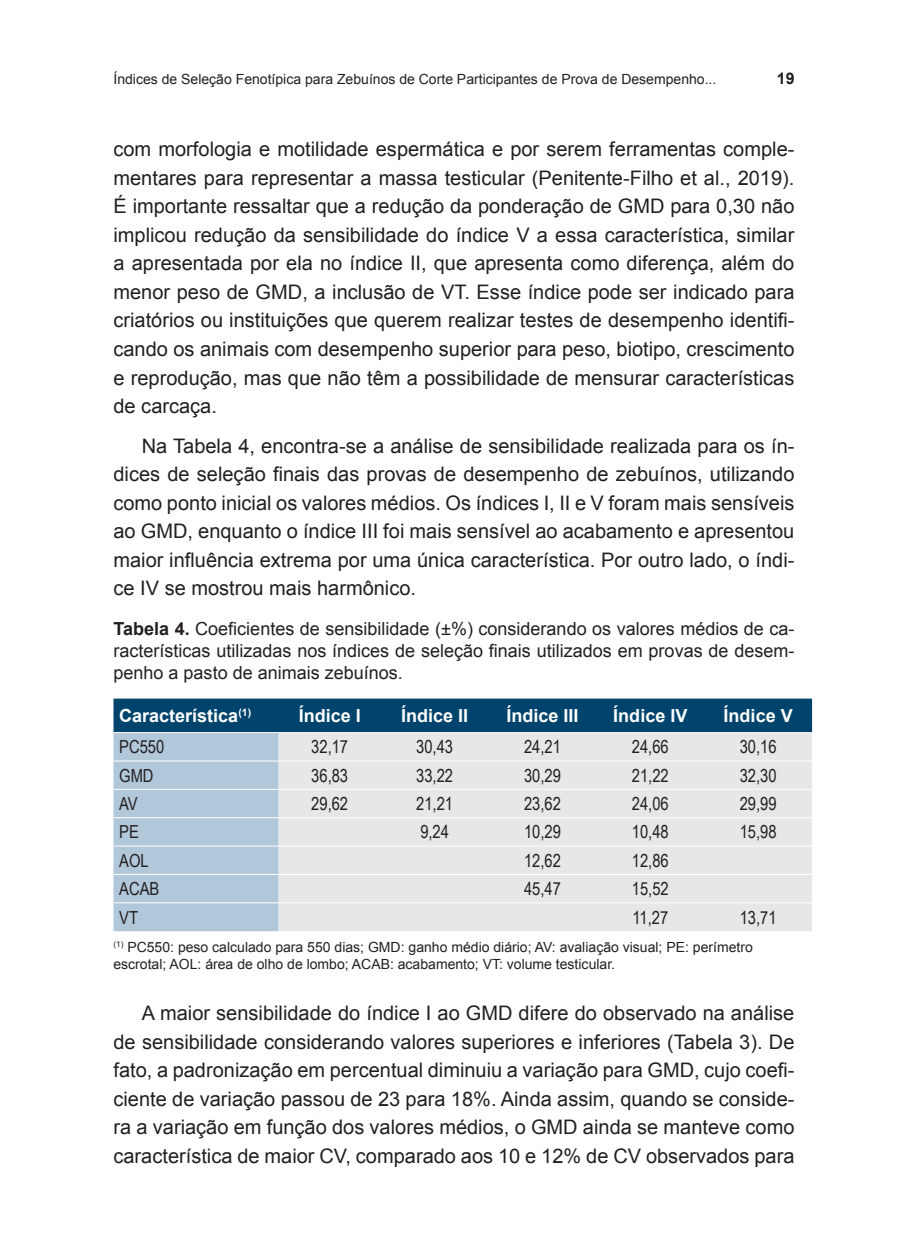
<style>
.page{position:relative;width:908px;height:1248px;background:#fff}
.page>*{position:absolute;margin:0;border:0;box-sizing:border-box;transform-origin:0 0}
.t1{font:20px/28.4px "Arial";color:#231f20;text-align:justify}
.t2{font:18px/22.2px "Arial";color:#231f20;text-align:justify}
.t3{font:18px "Arial Narrow";color:#231f20}
.t4{font:700 18px "Arial";color:#fff}
.t5{font:700 16px "Arial";color:#231f20}
.t6{font:14px/17.2px "Arial";color:#231f20}
.s1{font-weight:700}
</style>
<div class="page">
<svg style="left:113px;top:698px;width:698px;height:233px;background:#6891ac"></svg>
<div style="left:278px;top:733px;width:533px;height:198px;background:#e6e7e9"></div>
<hr style="left:113px;top:732px;width:165px;height:1px;background:#fff">
<hr style="left:278px;top:732px;width:102px;height:1px;background:#fff">
<hr style="left:380px;top:732px;width:108px;height:1px;background:#fff">
<hr style="left:488px;top:732px;width:108px;height:1px;background:#fff">
<hr style="left:596px;top:732px;width:108px;height:1px;background:#fff">
<hr style="left:704px;top:732px;width:107px;height:1px;background:#fff">
<hr style="left:113px;top:760px;width:165px;height:1px;background:#fff">
<hr style="left:278px;top:760px;width:102px;height:1px;background:#fff">
<hr style="left:380px;top:760px;width:108px;height:1px;background:#fff">
<hr style="left:488px;top:760px;width:108px;height:1px;background:#fff">
<hr style="left:596px;top:760px;width:108px;height:1px;background:#fff">
<hr style="left:704px;top:760px;width:107px;height:1px;background:#fff">
<hr style="left:113px;top:788px;width:165px;height:1px;background:#fff">
<hr style="left:278px;top:788px;width:102px;height:1px;background:#fff">
<hr style="left:380px;top:788px;width:108px;height:1px;background:#fff">
<hr style="left:488px;top:788px;width:108px;height:1px;background:#fff">
<hr style="left:596px;top:788px;width:108px;height:1px;background:#fff">
<hr style="left:704px;top:788px;width:107px;height:1px;background:#fff">
<hr style="left:113px;top:817px;width:165px;height:1px;background:#fff">
<hr style="left:278px;top:817px;width:102px;height:1px;background:#fff">
<hr style="left:380px;top:817px;width:108px;height:1px;background:#fff">
<hr style="left:488px;top:817px;width:108px;height:1px;background:#fff">
<hr style="left:596px;top:817px;width:108px;height:1px;background:#fff">
<hr style="left:704px;top:817px;width:107px;height:1px;background:#fff">
<hr style="left:113px;top:845px;width:165px;height:1px;background:#fff">
<hr style="left:278px;top:845px;width:102px;height:1px;background:#fff">
<hr style="left:380px;top:845px;width:108px;height:1px;background:#fff">
<hr style="left:488px;top:845px;width:108px;height:1px;background:#fff">
<hr style="left:596px;top:845px;width:108px;height:1px;background:#fff">
<hr style="left:704px;top:845px;width:107px;height:1px;background:#fff">
<hr style="left:113px;top:873px;width:165px;height:1px;background:#fff">
<hr style="left:278px;top:873px;width:102px;height:1px;background:#fff">
<hr style="left:380px;top:873px;width:108px;height:1px;background:#fff">
<hr style="left:488px;top:873px;width:108px;height:1px;background:#fff">
<hr style="left:596px;top:873px;width:108px;height:1px;background:#fff">
<hr style="left:704px;top:873px;width:107px;height:1px;background:#fff">
<hr style="left:113px;top:902px;width:165px;height:1px;background:#fff">
<hr style="left:278px;top:902px;width:102px;height:1px;background:#fff">
<hr style="left:380px;top:902px;width:108px;height:1px;background:#fff">
<hr style="left:488px;top:902px;width:108px;height:1px;background:#fff">
<hr style="left:596px;top:902px;width:108px;height:1px;background:#fff">
<hr style="left:704px;top:902px;width:107px;height:1px;background:#fff">
<p class="t6" style="left:113px;top:70px;width:604px">Índices de Seleção Fenotípica para Zebuínos de Corte Participantes de Prova de Desempenho...</p>
<p class="t5" style="left:776px;top:67px;width:19px">19</p>
<p class="t1" style="left:113px;top:135px;width:682px">com morfologia e motilidade espermática e por serem ferramentas comple&shy;mentares para representar a massa testicular (Penitente-Filho et al., 2019).<br>É importante ressaltar que a redução da ponderação de GMD para 0,30 não implicou redução da sensibilidade do índice V a essa característica, similar a apresentada por ela no índice II, que apresenta como diferença, além do menor peso de GMD, a inclusão de VT. Esse índice pode ser indicado para criatórios ou instituições que querem realizar testes de desempenho identifi&shy;cando os animais com desempenho superior para peso, biotipo, crescimento e reprodução, mas que não têm a possibilidade de mensurar características de carcaça.</p>
<p class="t1" style="left:113px;top:432px;width:682px;text-indent:28px">Na Tabela 4, encontra-se a análise de sensibilidade realizada para os ín&shy;dices de seleção finais das provas de desempenho de zebuínos, utilizando como ponto inicial os valores médios. Os índices I, II e V foram mais sensíveis ao GMD, enquanto o índice III foi mais sensível ao acabamento e apresentou maior influência extrema por uma única característica. Por outro lado, o índi&shy;ce IV se mostrou mais harmônico.</p>
<p class="t2" style="left:113px;top:617px;width:682px"><span class="s1">Tabela 4.</span> Coeficientes de sensibilidade (±%) considerando os valores médios de ca&shy;racterísticas utilizadas nos índices de seleção finais utilizados em provas de desem&shy;penho a pasto de animais zebuínos.</p>
<p class="t4" style="left:119px;top:704px;width:133px">Característica<sup>(1)</sup></p>
<p class="t4" style="left:298px;top:704px;width:64px">Índice I</p>
<p class="t4" style="left:401px;top:704px;width:69px">Índice II</p>
<p class="t4" style="left:506px;top:704px;width:74px">Índice III</p>
<p class="t4" style="left:613px;top:704px;width:76px">Índice IV</p>
<p class="t4" style="left:723px;top:704px;width:71px">Índice V</p>
<p class="t3" style="left:119px;top:733px;width:47px">PC550</p>
<p class="t3" style="left:311px;top:733px;width:38px">32,17</p>
<p class="t3" style="left:416px;top:733px;width:38px">30,43</p>
<p class="t3" style="left:524px;top:733px;width:38px">24,21</p>
<p class="t3" style="left:631px;top:733px;width:38px">24,66</p>
<p class="t3" style="left:739px;top:733px;width:38px">30,16</p>
<p class="t3" style="left:119px;top:762px;width:36px">GMD</p>
<p class="t3" style="left:311px;top:762px;width:38px">36,83</p>
<p class="t3" style="left:416px;top:762px;width:38px">33,22</p>
<p class="t3" style="left:524px;top:762px;width:38px">30,29</p>
<p class="t3" style="left:631px;top:762px;width:38px">21,22</p>
<p class="t3" style="left:739px;top:762px;width:38px">32,30</p>
<p class="t3" style="left:119px;top:790px;width:20px">AV</p>
<p class="t3" style="left:311px;top:790px;width:38px">29,62</p>
<p class="t3" style="left:416px;top:790px;width:38px">21,21</p>
<p class="t3" style="left:524px;top:790px;width:38px">23,62</p>
<p class="t3" style="left:631px;top:790px;width:38px">24,06</p>
<p class="t3" style="left:739px;top:790px;width:38px">29,99</p>
<p class="t3" style="left:119px;top:818px;width:21px">PE</p>
<p class="t3" style="left:420px;top:818px;width:30px">9,24</p>
<p class="t3" style="left:524px;top:818px;width:38px">10,29</p>
<p class="t3" style="left:631px;top:818px;width:38px">10,48</p>
<p class="t3" style="left:739px;top:818px;width:38px">15,98</p>
<p class="t3" style="left:119px;top:847px;width:31px">AOL</p>
<p class="t3" style="left:524px;top:847px;width:38px">12,62</p>
<p class="t3" style="left:631px;top:847px;width:38px">12,86</p>
<p class="t3" style="left:119px;top:875px;width:42px">ACAB</p>
<p class="t3" style="left:524px;top:875px;width:38px">45,47</p>
<p class="t3" style="left:631px;top:875px;width:38px">15,52</p>
<p class="t3" style="left:119px;top:903px;width:20px">VT</p>
<p class="t3" style="left:632px;top:903px;width:37px">11,27</p>
<p class="t3" style="left:739px;top:903px;width:38px">13,71</p>
<p class="t6" style="left:113px;top:938px;width:640px"><sup>(1)</sup> PC550: peso calculado para 550 dias; GMD: ganho médio diário; AV: avaliação visual; PE: perímetro escrotal; AOL: área de olho de lombo; ACAB: acabamento; VT: volume testicular.</p>
<p class="t1" style="left:113px;top:999px;width:682px;text-indent:28px">A maior sensibilidade do índice I ao GMD difere do observado na análise de sensibilidade considerando valores superiores e inferiores (Tabela 3). De fato, a padronização em percentual diminuiu a variação para GMD, cujo coefi&shy;ciente de variação passou de 23 para 18%. Ainda assim, quando se conside&shy;ra a variação em função dos valores médios, o GMD ainda se manteve como característica de maior CV, comparado aos 10 e 12% de CV observados para</p>
</div>
